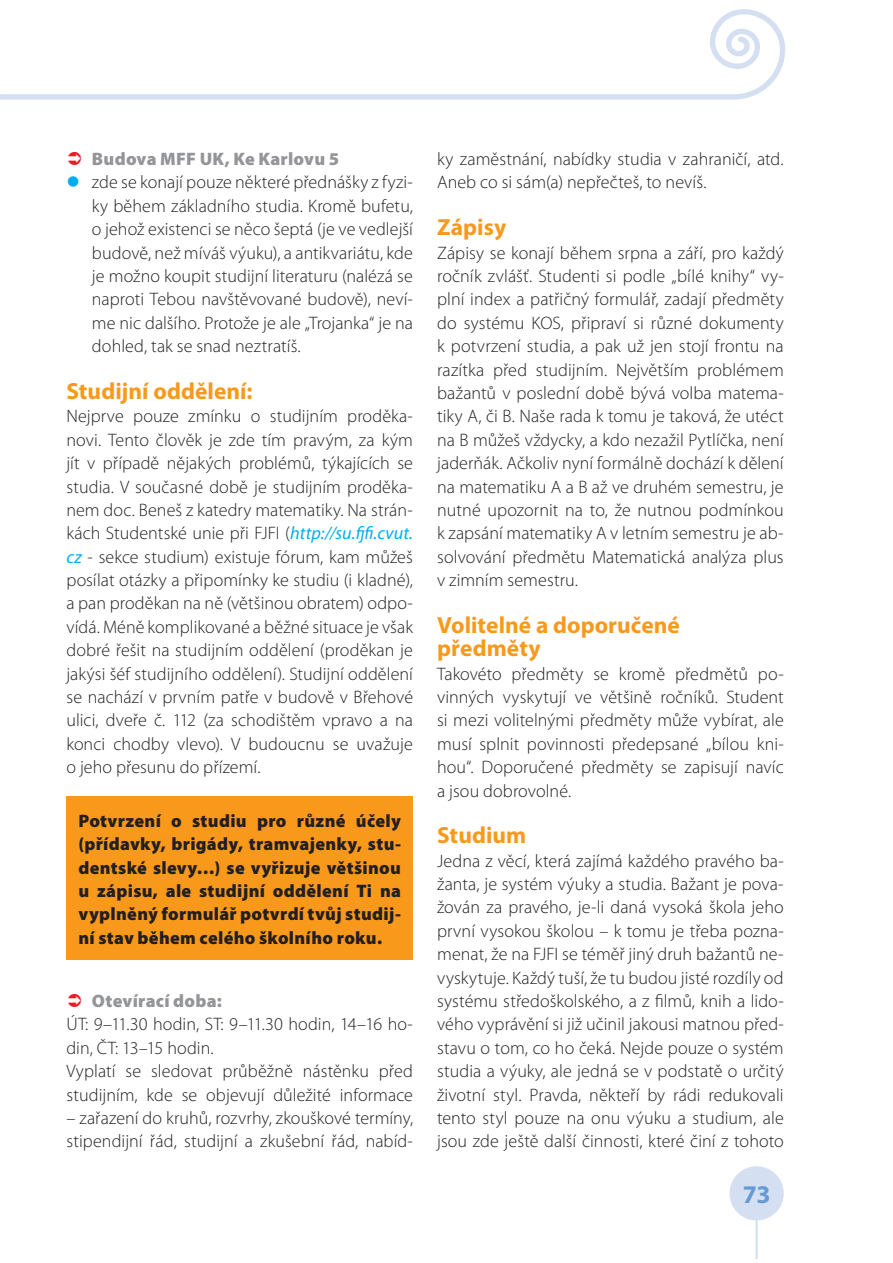
<style>
.page{position:relative;width:893px;height:1263px;background:#fff}
.page>*{position:absolute;margin:0;border:0;box-sizing:border-box;transform-origin:0 0}
.t1{font:700 25.5px "Myriad Pro";color:#669ad2}
.t2{font:700 23.4px/23.4px "Myriad Pro";letter-spacing:.005em;color:#f8991c}
.t3{font:300 18px/23.4px "Myriad Pro";color:#231f20;text-align:justify}
.t4{font:900 18px/23.4px "Myriad Pro";letter-spacing:.015em;color:#231f20;text-align:justify}
.t5{font:900 18px "Myriad Pro";letter-spacing:.015em;color:#939598}
.t6{font:18px "Wingdings";color:#00aeef}
.s1{font-weight:400;font-style:italic;color:#00aeef}
</style>
<div class="page">
<hr style="left:755px;top:1214px;width:3px;height:45px;background:#d4dff2">
<svg style="left:0;top:9px;width:786px;height:91px"></svg>
<div style="left:729px;top:1166px;width:55px;height:55px;background:#d4dff2;border-radius:50%"></div>
<div style="left:66px;top:797px;width:347px;height:163px;background:#f8991c"></div>
<p class="t5" style="left:92px;top:152px;width:249px">Budova MFF UK, Ke Karlovu 5</p>
<p class="t3" style="left:92px;top:172px;width:323px">zde se konají pouze některé přednášky z fyzi&shy;ky během základního studia. Kromě bufetu, o jehož existenci se něco šeptá (je ve vedlejší budově, než míváš výuku), a antikvariátu, kde je možno koupit studijní literaturu (nalézá se naproti Tebou navštěvované budově), neví&shy;me nic dalšího. Protože je ale „Trojanka“ je na dohled, tak se snad neztratíš.</p>
<p class="t2" style="left:66px;top:382px;width:188px">Studijní oddělení:</p>
<p class="t3" style="left:66px;top:406px;width:348px">Nejprve pouze zmínku o studijním proděka&shy;novi. Tento člověk je zde tím pravým, za kým jít v případě nějakých problémů, týkajících se studia. V současné době je studijním proděka&shy;nem doc. Beneš z katedry matematiky. Na strán&shy;kách Studentské unie při FJFI (<span class="s1">http://su.fjfi.cvut. cz</span> - sekce studium) existuje fórum, kam můžeš posílat otázky a připomínky ke studiu (i kladné), a pan proděkan na ně (většinou obratem) odpo&shy;vídá. Méně komplikované a běžné situace je však dobré řešit na studijním oddělení (proděkan je jakýsi šéf studijního oddělení). Studijní oddělení se nachází v prvním patře v budově v Břehové ulici, dveře č. 112 (za schodištěm vpravo a na konci chodby vlevo). V budoucnu se uvažuje o jeho přesunu do přízemí.</p>
<p class="t6" style="left:66px;top:172px;width:15px">●</p>
<p class="t4" style="left:78px;top:810px;width:324px">Potvrzení o studiu pro různé účely (přídavky, brigády, tramvajenky, stu&shy;dentské slevy…) se vyřizuje většinou u zápisu, ale studijní oddělení Ti na vyplněný formulář potvrdí tvůj studij&shy;ní stav během celého školního roku.</p>
<p class="t5" style="left:92px;top:994px;width:132px">Otevírací doba:</p>
<p class="t3" style="left:66px;top:1014px;width:348px;text-align:left">ÚT: 9–11.30 hodin, ST: 9–11.30 hodin, 14–16 ho&shy;din, ČT: 13–15 hodin.<br>Vyplatí se sledovat průběžně nástěnku před studijním, kde se objevují důležité informace</p>
<p class="t3" style="left:66px;top:1108px;width:348px">– zařazení do kruhů, rozvrhy, zkouškové termíny, stipendijní řád, studijní a zkušební řád, nabíd-</p>
<p class="t3" style="left:437px;top:149px;width:348px">ky zaměstnání, nabídky studia v zahraničí, atd.<br>Aneb co si sám(a) nepřečteš, to nevíš.</p>
<p class="t2" style="left:437px;top:218px;width:71px">Zápisy</p>
<p class="t3" style="left:437px;top:243px;width:348px">Zápisy se konají během srpna a září, pro každý ročník zvlášť. Studenti si podle „bílé knihy“ vy&shy;plní index a patřičný formulář, zadají předměty do systému KOS, připraví si různé dokumenty k potvrzení studia, a pak už jen stojí frontu na razítka před studijním. Největším problémem bažantů v poslední době bývá volba matema&shy;tiky A, či B. Naše rada k tomu je taková, že utéct na B můžeš vždycky, a kdo nezažil Pytlíčka, není jaderňák. Ačkoliv nyní formálně dochází k dělení na matematiku A a B až ve druhém semestru, je nutné upozornit na to, že nutnou podmínkou k zapsání matematiky A v letním semestru je ab&shy;solvování předmětu Matematická analýza plus v zimním semestru.</p>
<p class="t2" style="left:437px;top:615px;width:244px">Volitelné a doporučené předměty</p>
<p class="t3" style="left:437px;top:664px;width:348px">Takovéto předměty se kromě předmětů po&shy;vinných vyskytují ve většině ročníků. Student si mezi volitelnými předměty může vybírat, ale musí splnit povinnosti předepsané „bílou kni&shy;hou“. Doporučené předměty se zapisují navíc a jsou dobrovolné.</p>
<p class="t2" style="left:437px;top:826px;width:91px">Studium</p>
<p class="t3" style="left:437px;top:851px;width:348px">Jedna z věcí, která zajímá každého pravého ba&shy;žanta, je systém výuky a studia. Bažant je pova&shy;žován za pravého, je-li daná vysoká škola jeho první vysokou školou – k tomu je třeba pozna&shy;menat, že na FJFI se téměř jiný druh bažantů ne&shy;vyskytuje. Každý tuší, že tu budou jisté rozdíly od systému středoškolského, a z filmů, knih a lido&shy;vého vyprávění si již učinil jakousi matnou před&shy;stavu o tom, co ho čeká. Nejde pouze o systém studia a výuky, ale jedná se v podstatě o určitý životní styl. Pravda, někteří by rádi redukovali tento styl pouze na onu výuku a studium, ale jsou zde ještě další činnosti, které činí z tohoto</p>
<h1 class="t1" style="left:743px;top:1185px;width:29px">73</h1>
</div>
